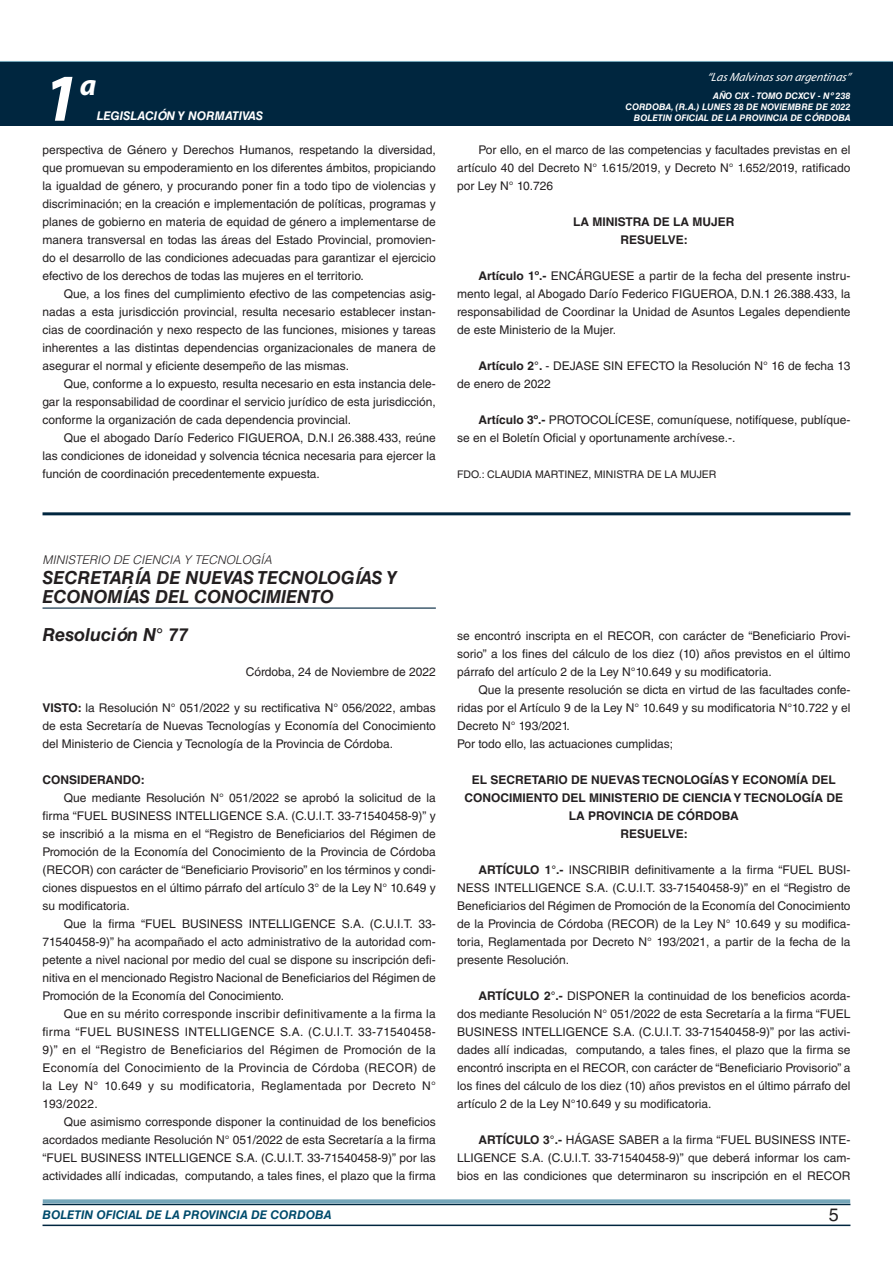
<style>
.page{position:relative;width:893px;height:1263px;background:#fff}
.page>*{position:absolute;margin:0;border:0;box-sizing:border-box;transform-origin:0 0}
.t1{font:italic 700 67.5px "Myriad Pro";color:#fff}
.t2{font:italic 700 30px "Myriad Pro";color:#fff}
.NOMBRE_DE_MINISTERIO{font:italic 700 18px/19.5px "Helvetica LT Std";color:#231f20}
.t3{font:18px "Helvetica LT Std";color:#231f20}
.TEXTO_BASE{font:12px/18px "Helvetica LT Std";color:#231f20;text-align:justify}
.RESUELVE{font:700 12px/18px "Helvetica LT Std";color:#231f20;text-align:center}
.t4{font:italic 700 12px "Helvetica LT Std";color:#004b6c}
.TITULO_light{font:italic 300 12px "Helvetica LT Std";color:#231f20}
.FECHA{font:12px "Helvetica LT Std";color:#231f20}
.t5{font:italic 12px "Myriad Pro";color:#fff}
.t6{font:italic 700 12px "Helvetica LT Std";color:#fff}
.TEXTO_BASE-2{font:700 12px "Helvetica LT Std";color:#231f20}
.FIRMA{font:10.5px "Helvetica LT Std";color:#231f20}
.t7{font:italic 700 9px/10.8px "Helvetica LT Std";color:#fff;text-align:right}
.s1{font-weight:700}
</style>
<div class="page">
<div style="left:0;top:61px;width:893px;height:6px;background:#73a5b8"></div>
<div style="left:0;top:62px;width:893px;height:64px;background:#00263f"></div>
<hr style="left:43px;top:1224px;width:807px;height:2px;background:#00263f">
<div style="left:42px;top:1198px;width:809px;height:8px;background:#fff;opacity:.75"></div>
<hr style="left:43px;top:512px;width:807px;height:3px;background:#00263f">
<hr style="left:43px;top:607px;width:393px;height:2px;background:#00263f">
<h1 class="t1" style="left:43px;top:54px;width:38px">1</h1>
<h2 class="t2" style="left:80px;top:66px;width:18px">a</h2>
<p class="t6" style="left:97px;top:109px;width:168px">LEGISLACIÓN Y NORMATIVAS</p>
<p class="TEXTO_BASE" style="left:43px;top:141px;width:395px">perspectiva de Género y Derechos Humanos, respetando la diversidad, que promuevan su empoderamiento en los diferentes ámbitos, propiciando la igualdad de género, y procurando poner fin a todo tipo de violencias y discriminación; en la creación e implementación de políticas, programas y planes de gobierno en materia de equidad de género a implementarse de manera transversal en todas las áreas del Estado Provincial, promovien&shy;do el desarrollo de las condiciones adecuadas para garantizar el ejercicio efectivo de los derechos de todas las mujeres en el territorio.</p>
<p class="TEXTO_BASE" style="left:43px;top:285px;width:395px;text-indent:21px">Que, a los fines del cumplimiento efectivo de las competencias asig&shy;nadas a esta jurisdicción provincial, resulta necesario establecer instan&shy;cias de coordinación y nexo respecto de las funciones, misiones y tareas inherentes a las distintas dependencias organizacionales de manera de asegurar el normal y eficiente desempeño de las mismas.</p>
<p class="TEXTO_BASE" style="left:43px;top:375px;width:395px;text-indent:21px">Que, conforme a lo expuesto, resulta necesario en esta instancia dele&shy;gar la responsabilidad de coordinar el servicio jurídico de esta jurisdicción, conforme la organización de cada dependencia provincial.</p>
<p class="TEXTO_BASE" style="left:43px;top:429px;width:395px;text-indent:21px">Que el abogado Darío Federico FIGUEROA, D.N.I 26.388.433, reúne las condiciones de idoneidad y solvencia técnica necesaria para ejercer la función de coordinación precedentemente expuesta.</p>
<p class="t5" style="left:707px;top:70px;width:145px">“LasMalvinasson argentinas”</p>
<p class="t7" style="left:626px;top:91px;width:226px">AÑO CIX - TOMO DCXCV - Nº 238<br>CORDOBA, (R.A.) LUNES 28 DE NOVIEMBRE DE 2022<br>BOLETIN OFICIAL DE LA PROVINCIA DE CÓRDOBA</p>
<p class="TEXTO_BASE" style="left:457px;top:141px;width:395px;text-indent:21px">Por ello, en el marco de las competencias y facultades previstas en el artículo 40 del Decreto N° 1.615/2019, y Decreto N° 1.652/2019, ratificado por Ley N° 10.726</p>
<p class="RESUELVE" style="left:573px;top:212px;width:163px">LA MINISTRA DE LA MUJER</p>
<p class="RESUELVE" style="left:620px;top:230px;width:69px">RESUELVE:</p>
<p class="TEXTO_BASE" style="left:457px;top:267px;width:395px;text-indent:21px"><span class="s1">Artículo 1º.-</span> ENCÁRGUESE a partir de la fecha del presente instru&shy;mento legal, al Abogado Darío Federico FIGUEROA, D.N.1 26.388.433, la responsabilidad de Coordinar la Unidad de Asuntos Legales dependiente de este Ministerio de la Mujer.</p>
<p class="TEXTO_BASE" style="left:457px;top:357px;width:395px;text-indent:21px"><span class="s1">Artículo 2°.</span> - DEJASE SIN EFECTO la Resolución N° 16 de fecha 13 de enero de 2022</p>
<p class="TEXTO_BASE" style="left:457px;top:411px;width:395px;text-indent:21px"><span class="s1">Artículo 3º.-</span> PROTOCOLÍCESE, comuníquese, notifíquese, publíque&shy;se en el Boletín Oficial y oportunamente archívese.-.</p>
<p class="FIRMA" style="left:457px;top:468px;width:261px">FDO.: CLAUDIA MARTINEZ, MINISTRA DE LA MUJER</p>
<p class="TITULO_light" style="left:43px;top:552px;width:231px">MINISTERIO DE CIENCIA Y TECNOLOGÍA</p>
<p class="NOMBRE_DE_MINISTERIO" style="left:43px;top:567px;width:356px">SECRETARÍA DE NUEVAS TECNOLOGÍAS Y<br>ECONOMÍAS DEL CONOCIMIENTO</p>
<p class="NOMBRE_DE_MINISTERIO" style="left:43px;top:625px;width:147px">Resolución N° 77</p>
<p class="FECHA" style="left:246px;top:665px;width:191px">Córdoba, 24 de Noviembre de 2022</p>
<p class="TEXTO_BASE" style="left:43px;top:699px;width:395px"><span class="s1">VISTO:</span> la Resolución N° 051/2022 y su rectificativa N° 056/2022, ambas de esta Secretaría de Nuevas Tecnologías y Economía del Conocimiento del Ministerio de Ciencia y Tecnología de la Provincia de Córdoba.</p>
<p class="TEXTO_BASE-2" style="left:43px;top:772px;width:104px">CONSIDERANDO:</p>
<p class="TEXTO_BASE" style="left:43px;top:789px;width:395px;text-indent:21px">Que mediante Resolución N° 051/2022 se aprobó la solicitud de la firma “FUEL BUSINESS INTELLIGENCE S.A. (C.U.I.T. 33-71540458-9)” y se inscribió a la misma en el “Registro de Beneficiarios del Régimen de Promoción de la Economía del Conocimiento de la Provincia de Córdoba (RECOR) con carácter de “Beneficiario Provisorio” en los términos y condi&shy;ciones dispuestos en el último párrafo del artículo 3° de la Ley N° 10.649 y su modificatoria.</p>
<p class="TEXTO_BASE" style="left:43px;top:915px;width:395px;text-indent:21px">Que la firma “FUEL BUSINESS INTELLIGENCE S.A. (C.U.I.T. 33- 71540458-9)” ha acompañado el acto administrativo de la autoridad com&shy;petente a nivel nacional por medio del cual se dispone su inscripción defi&shy;nitiva en el mencionado Registro Nacional de Beneficiarios del Régimen de Promoción de la Economía del Conocimiento.</p>
<p class="TEXTO_BASE" style="left:43px;top:1005px;width:395px;text-indent:21px">Que en su mérito corresponde inscribir definitivamente a la firma la firma “FUEL BUSINESS INTELLIGENCE S.A. (C.U.I.T. 33-71540458- 9)” en el “Registro de Beneficiarios del Régimen de Promoción de la Economía del Conocimiento de la Provincia de Córdoba (RECOR) de la Ley N° 10.649 y su modificatoria, Reglamentada por Decreto N° 193/2022.</p>
<p class="TEXTO_BASE" style="left:43px;top:1113px;width:395px;text-indent:21px">Que asimismo corresponde disponer la continuidad de los beneficios acordados mediante Resolución N° 051/2022 de esta Secretaría a la firma “FUEL BUSINESS INTELLIGENCE S.A. (C.U.I.T. 33-71540458-9)” por las actividades allí indicadas, computando, a tales fines, el plazo que la firma</p>
<p class="TEXTO_BASE" style="left:457px;top:627px;width:395px">se encontró inscripta en el RECOR, con carácter de “Beneficiario Provi&shy;sorio” a los fines del cálculo de los diez (10) años previstos en el último párrafo del artículo 2 de la Ley N°10.649 y su modificatoria.</p>
<p class="TEXTO_BASE" style="left:457px;top:681px;width:395px;text-indent:21px">Que la presente resolución se dicta en virtud de las facultades confe&shy;ridas por el Artículo 9 de la Ley N° 10.649 y su modificatoria N°10.722 y el Decreto N° 193/2021.</p>
<p class="TEXTO_BASE" style="left:457px;top:735px;width:218px">Por todo ello, las actuaciones cumplidas;</p>
<p class="RESUELVE" style="left:464px;top:770px;width:380px">EL SECRETARIO DE NUEVAS TECNOLOGÍAS Y ECONOMÍA DEL<br>CONOCIMIENTO DEL MINISTERIO DE CIENCIA Y TECNOLOGÍA DE<br>LA PROVINCIA DE CÓRDOBA</p>
<p class="RESUELVE" style="left:620px;top:824px;width:69px">RESUELVE:</p>
<p class="TEXTO_BASE" style="left:457px;top:861px;width:395px;text-indent:21px"><span class="s1">ARTÍCULO 1°.-</span> INSCRIBIR definitivamente a la firma “FUEL BUSI-NESS INTELLIGENCE S.A. (C.U.I.T. 33-71540458-9)” en el “Registro de Beneficiarios del Régimen de Promoción de la Economía del Conocimiento de la Provincia de Córdoba (RECOR) de la Ley N° 10.649 y su modifica&shy;toria, Reglamentada por Decreto N° 193/2021, a partir de la fecha de la presente Resolución.</p>
<p class="TEXTO_BASE" style="left:457px;top:987px;width:395px;text-indent:21px"><span class="s1">ARTÍCULO 2°.-</span> DISPONER la continuidad de los beneficios acorda&shy;dos mediante Resolución N° 051/2022 de esta Secretaría a la firma “FUEL BUSINESS INTELLIGENCE S.A. (C.U.I.T. 33-71540458-9)” por las activi&shy;dades allí indicadas, computando, a tales fines, el plazo que la firma se encontró inscripta en el RECOR, con carácter de “Beneficiario Provisorio” a los fines del cálculo de los diez (10) años previstos en el último párrafo del artículo 2 de la Ley N°10.649 y su modificatoria.</p>
<p class="TEXTO_BASE" style="left:457px;top:1131px;width:395px;text-indent:21px"><span class="s1">ARTÍCULO 3°.-</span> HÁGASE SABER a la firma “FUEL BUSINESS INTE-LLIGENCE S.A. (C.U.I.T. 33-71540458-9)” que deberá informar los cam&shy;bios en las condiciones que determinaron su inscripción en el RECOR</p>
<p class="t4" style="left:43px;top:1208px;width:290px">BOLETIN OFICIAL DE LA PROVINCIA DE CORDOBA</p>
<h3 class="t3" style="left:829px;top:1204px;width:12px">5</h3>
</div>
